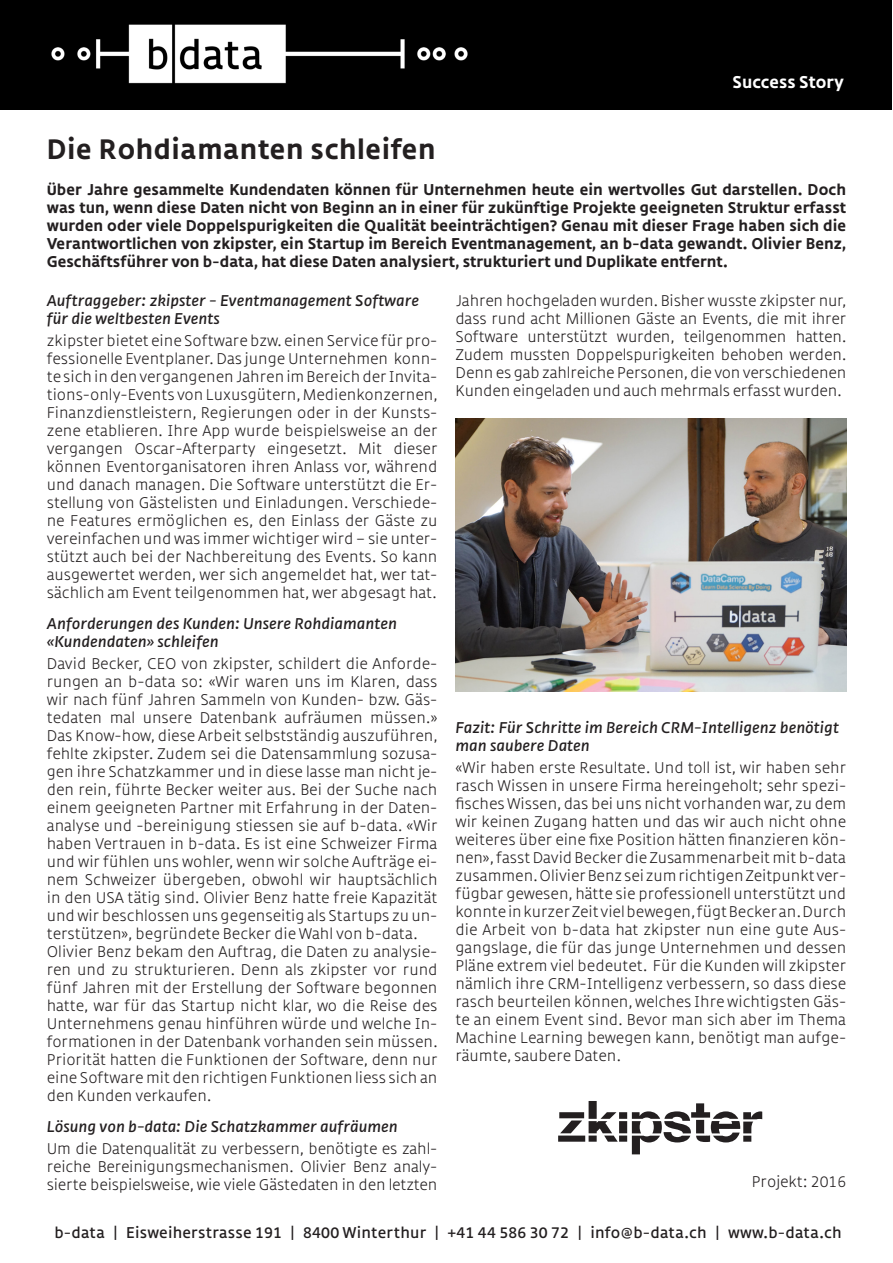
<style>
.page{position:relative;width:893px;height:1263px;background:#fff}
.page>*{position:absolute;margin:0;border:0;box-sizing:border-box;transform-origin:0 0}
.t1{font:700 27px "NN Medien";letter-spacing:.02em;color:#231f20}
.t2{font:700 16.5px "NN Medien";color:#fff}
.t3{font:15px/18px "NN Medien";color:#231f20;text-align:justify}
.t4{font:700 15px/18px "NN Medien";color:#231f20;text-align:justify}
.t5{font:italic 500 15px/18px "NN Medien";color:#231f20}
.t6{font:500 15px "NN Medien";letter-spacing:.01em;color:#231f20}
</style>
<div class="page">
<img style="left:0;top:0;width:892px;height:109px">
<img style="left:455px;top:418px;width:391px;height:273px">
<svg style="left:558px;top:1101px;width:204px;height:53px"></svg>
<p class="t2" style="left:732px;top:74px;width:113px">Success Story</p>
<p class="t1" style="left:47px;top:135px;width:390px">Die Rohdiamanten schleifen</p>
<p class="t4" style="left:47px;top:182px;width:801px">Über Jahre gesammelte Kundendaten können für Unternehmen heute ein wertvolles Gut darstellen. Doch was tun, wenn diese Daten nicht von Beginn an in einer für zukünftige Projekte geeigneten Struktur erfasst wurden oder viele Doppelspurigkeiten die Qualität beeinträchtigen? Genau mit dieser Frage haben sich die Verantwortlichen von zkipster, ein Startup im Bereich Eventmanagement, an b-data gewandt. Olivier Benz, Geschäftsführer von b-data, hat diese Daten analysiert, strukturiert und Duplikate entfernt.</p>
<p class="t5" style="left:47px;top:292px;width:374px">Auftraggeber: zkipster - Eventmanagement Software für die weltbesten Events</p>
<p class="t3" style="left:47px;top:333px;width:393px">zkipster bietet eine Software bzw. einen Service für pro&shy;fessionelle Eventplaner. Das junge Unternehmen konn&shy;te sich in den vergangenen Jahren im Bereich der Invita&shy;tions-only-Events von Luxusgütern, Medienkonzernen, Finanzdienstleistern, Regierungen oder in der Kunsts&shy;zene etablieren. Ihre App wurde beispielsweise an der vergangen Oscar-Afterparty eingesetzt. Mit dieser können Eventorganisatoren ihren Anlass vor, während und danach managen. Die Software unterstützt die Er&shy;stellung von Gästelisten und Einladungen. Verschiede&shy;ne Features ermöglichen es, den Einlass der Gäste zu vereinfachen und was immer wichtiger wird – sie unter&shy;stützt auch bei der Nachbereitung des Events. So kann ausgewertet werden, wer sich angemeldet hat, wer tat&shy;sächlich am Event teilgenommen hat, wer abgesagt hat.</p>
<p class="t5" style="left:47px;top:615px;width:352px">Anforderungen des Kunden: Unsere Rohdiamanten «Kundendaten» schleifen</p>
<p class="t3" style="left:47px;top:656px;width:393px">David Becker, CEO von zkipster, schildert die Anforde&shy;rungen an b-data so: «Wir waren uns im Klaren, dass wir nach fünf Jahren Sammeln von Kunden- bzw. Gäs&shy;tedaten mal unsere Datenbank aufräumen müssen.» Das Know-how, diese Arbeit selbstständig auszuführen, fehlte zkipster. Zudem sei die Datensammlung sozusa&shy;gen ihre Schatzkammer und in diese lasse man nicht je&shy;den rein, führte Becker weiter aus. Bei der Suche nach einem geeigneten Partner mit Erfahrung in der Daten&shy;analyse und -bereinigung stiessen sie auf b-data. «Wir haben Vertrauen in b-data. Es ist eine Schweizer Firma und wir fühlen uns wohler, wenn wir solche Aufträge ei&shy;nem Schweizer übergeben, obwohl wir hauptsächlich in den USA tätig sind. Olivier Benz hatte freie Kapazität und wir beschlossen uns gegenseitig als Startups zu un&shy;terstützen», begründete Becker die Wahl von b-data.</p>
<p class="t3" style="left:47px;top:944px;width:393px">Olivier Benz bekam den Auftrag, die Daten zu analysie&shy;ren und zu strukturieren. Denn als zkipster vor rund fünf Jahren mit der Erstellung der Software begonnen hatte, war für das Startup nicht klar, wo die Reise des Unternehmens genau hinführen würde und welche In&shy;formationen in der Datenbank vorhanden sein müssen.<br>Priorität hatten die Funktionen der Software, denn nur eine Software mit den richtigen Funktionen liess sich an den Kunden verkaufen.</p>
<p class="t5" style="left:47px;top:1118px;width:352px">Lösung von b-data: Die Schatzkammer aufräumen</p>
<p class="t3" style="left:47px;top:1141px;width:392px">Um die Datenqualität zu verbessern, benötigte es zahl&shy;reiche Bereinigungsmechanismen. Olivier Benz analy&shy;sierte beispielsweise, wie viele Gästedaten in den letzten</p>
<p class="t3" style="left:455px;top:292px;width:393px">Jahren hochgeladen wurden. Bisher wusste zkipster nur, dass rund acht Millionen Gäste an Events, die mit ihrer Software unterstützt wurden, teilgenommen hatten.<br>Zudem mussten Doppelspurigkeiten behoben werden.<br>Denn es gab zahlreiche Personen, die von verschiedenen Kunden eingeladen und auch mehrmals erfasst wurden.</p>
<p class="t5" style="left:455px;top:719px;width:385px">Fazit: Für Schritte im Bereich CRM-Intelligenz benötigt man saubere Daten</p>
<p class="t3" style="left:455px;top:759px;width:392px">«Wir haben erste Resultate. Und toll ist, wir haben sehr rasch Wissen in unsere Firma hereingeholt; sehr spezi&shy;fisches Wissen, das bei uns nicht vorhanden war, zu dem wir keinen Zugang hatten und das wir auch nicht ohne weiteres über eine fixe Position hätten finanzieren kön&shy;nen», fasst David Becker die Zusammenarbeit mit b-data zusammen. Olivier Benz sei zum richtigen Zeitpunkt ver&shy;fügbar gewesen, hätte sie professionell unterstützt und konnte in kurzer Zeit viel bewegen, fügt Becker an. Durch die Arbeit von b-data hat zkipster nun eine gute Aus&shy;gangslage, die für das junge Unternehmen und dessen Pläne extrem viel bedeutet. Für die Kunden will zkipster nämlich ihre CRM-Intelligenz verbessern, so dass diese rasch beurteilen können, welches Ihre wichtigsten Gäs&shy;te an einem Event sind. Bevor man sich aber im Thema Machine Learning bewegen kann, benötigt man aufge&shy;räumte, saubere Daten.</p>
<p class="t3" style="left:752px;top:1173px;width:96px">Projekt: 2016</p>
<p class="t6" style="left:54px;top:1225px;width:789px">b-data | Eisweiherstrasse 191 | 8400 Winterthur | +41 44 586 30 72 | info@b-data.ch | www.b-data.ch</p>
</div>
